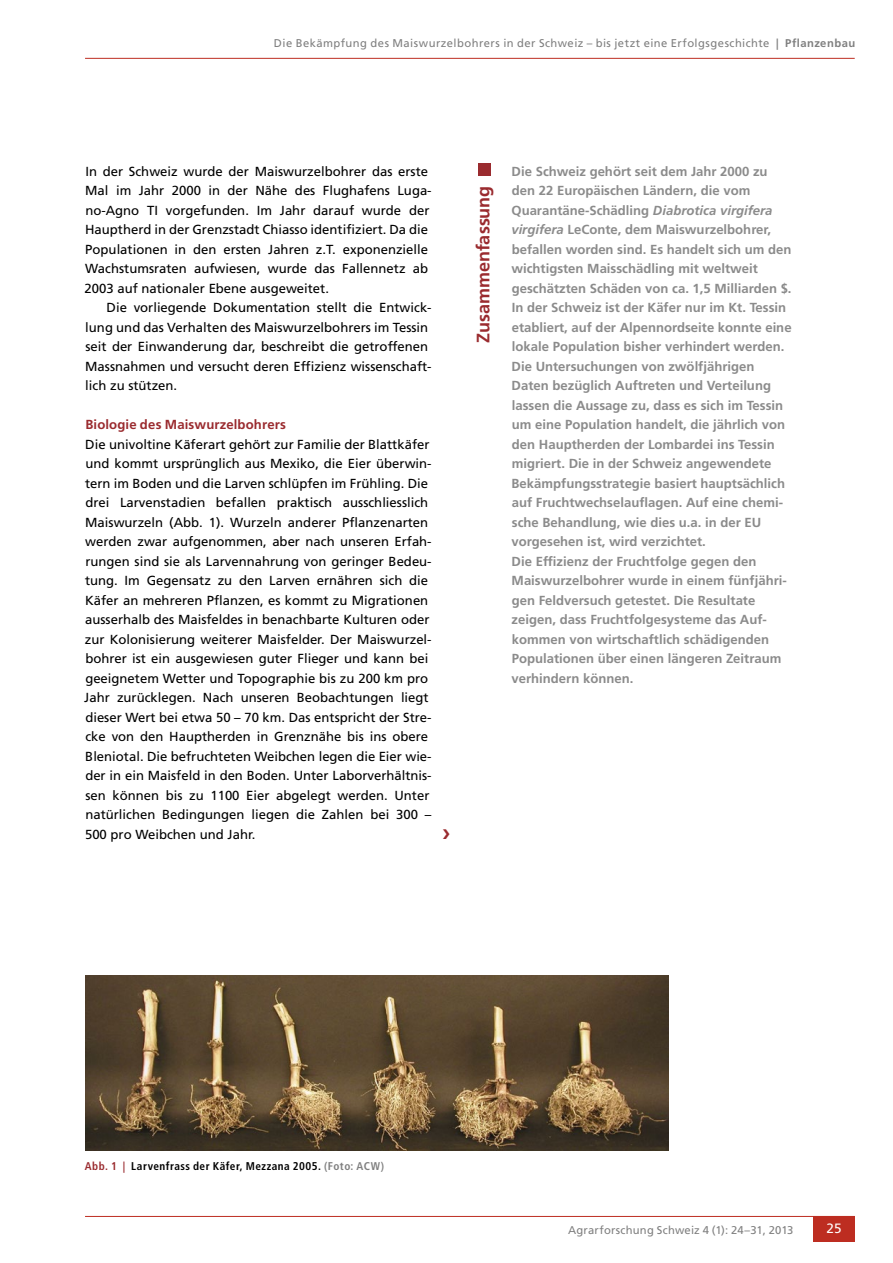
<style>
.page{position:relative;width:893px;height:1263px;background:#fff}
.page>*{position:absolute;margin:0;border:0;box-sizing:border-box;transform-origin:0 0}
.t1{font:700 18px "Frutiger LT Std";color:#9a2b2f}
.t2{font:13.5px "Frutiger LT Std";color:#fff}
.t3{font:13.2px/19.5px "Frutiger LT Std";color:#000}
.t4{font:700 13.2px/19.5px "Frutiger LT Std";color:#8b8b8b}
.t5{font:700 13.2px "Frutiger LT Std";letter-spacing:.01em;color:#9a2b2f}
.t6{font:11.25px "Frutiger LT Std";letter-spacing:.04em;color:#808080}
.t7{font:700 condensed 11.25px "Frutiger LT Std";letter-spacing:.04em;color:#000}
.t8{font:11.25px "Frutiger LT Std";letter-spacing:.015em;color:#808080}
.s1{font-weight:700}
.s2{font-style:italic}
.s3{color:#9a2b2f}
.s4{color:#808080}
</style>
<div class="page">
<hr style="left:85px;top:58px;width:770px;height:1px;background:#bd2d21">
<div style="left:478px;top:163px;width:13px;height:13px;background:#9a2b2f"></div>
<hr style="left:85px;top:1216px;width:770px;height:1px;background:#bd2d21">
<div style="left:813px;top:1216px;width:42px;height:26px;background:#bd2d21"></div>
<img style="left:85px;top:975px;width:584px;height:176px">
<p class="t6" style="left:274px;top:36px;width:583px">Die Bekämpfung des Maiswurzelbohrers in der Schweiz – bis jetzt eine Erfolgsgeschichte <span class="s1">| Pflanzenbau</span></p>
<p class="t3" style="left:85px;top:161px;width:349px">In der Schweiz wurde der Maiswurzelbohrer das erste Mal im Jahr 2000 in der Nähe des Flughafens Luga&shy;no-Agno TI vorgefunden. Im Jahr darauf wurde der Hauptherd in der Grenzstadt Chiasso identifiziert. Da die Populationen in den ersten Jahren z.T. exponenzielle Wachstumsraten aufwiesen, wurde das Fallennetz ab 2003 auf nationaler Ebene ausgeweitet.</p>
<p class="t3" style="left:85px;top:298px;width:348px;text-indent:21px">Die vorliegende Dokumentation stellt die Entwick&shy;lung und das Verhalten des Maiswurzelbohrers im Tessin seit der Einwanderung dar, beschreibt die getroffenen Massnahmen und versucht deren Effizienz wissenschaft&shy;lich zu stützen.</p>
<p class="t5" style="left:85px;top:417px;width:202px">Biologie des Maiswurzelbohrers</p>
<p class="t3" style="left:84px;top:434px;width:349px">Die univoltine Käferart gehört zur Familie der Blattkäfer und kommt ursprünglich aus Mexiko, die Eier überwin&shy;tern im Boden und die Larven schlüpfen im Frühling. Die drei Larvenstadien befallen praktisch ausschliesslich Maiswurzeln (Abb. 1). Wurzeln anderer Pflanzenarten werden zwar aufgenommen, aber nach unseren Erfah&shy;rungen sind sie als Larvennahrung von geringer Bedeu&shy;tung. Im Gegensatz zu den Larven ernähren sich die Käfer an mehreren Pflanzen, es kommt zu Migrationen ausserhalb des Maisfeldes in benachbarte Kulturen oder zur Kolonisierung weiterer Maisfelder. Der Maiswurzel&shy;bohrer ist ein ausgewiesen guter Flieger und kann bei geeignetem Wetter und Topographie bis zu 200 km pro Jahr zurücklegen. Nach unseren Beobachtungen liegt dieser Wert bei etwa 50 – 70 km. Das entspricht der Stre&shy;cke von den Hauptherden in Grenznähe bis ins obere Bleniotal. Die befruchteten Weibchen legen die Eier wie&shy;der in ein Maisfeld in den Boden. Unter Laborverhältnis&shy;sen können bis zu 1100 Eier abgelegt werden. Unter natürlichen Bedingungen liegen die Zahlen bei 300 – 500 pro Weibchen und Jahr.</p>
<h1 class="t1" style="left:472px;top:343px;width:158px;rotate:-90deg">Zusammenfassung</h1>
<p class="t4" style="left:511px;top:161px;width:282px">Die Schweiz gehört seit dem Jahr 2000 zu den 22 Europäischen Ländern, die vom Quarantäne-Schädling <span class="s2">Diabrotica virgifera virgifera</span> LeConte, dem Maiswurzelbohrer, befallen worden sind. Es handelt sich um den wichtigsten Maisschädling mit weltweit geschätzten Schäden von ca. 1,5 Milliarden $.<br>In der Schweiz ist der Käfer nur im Kt. Tessin etabliert, auf der Alpennordseite konnte eine lokale Population bisher verhindert werden.<br>Die Untersuchungen von zwölfjährigen Daten bezüglich Auftreten und Verteilung lassen die Aussage zu, dass es sich im Tessin um eine Population handelt, die jährlich von den Hauptherden der Lombardei ins Tessin migriert. Die in der Schweiz angewendete Bekämpfungsstrategie basiert hauptsächlich auf Fruchtwechselauflagen. Auf eine chemi&shy;sche Behandlung, wie dies u.a. in der EU vorgesehen ist, wird verzichtet.<br>Die Effizienz der Fruchtfolge gegen den Maiswurzelbohrer wurde in einem fünfjähri&shy;gen Feldversuch getestet. Die Resultate zeigen, dass Fruchtfolgesysteme das Auf&shy;kommen von wirtschaftlich schädigenden Populationen über einen längeren Zeitraum verhindern können.</p>
<p class="t7" style="left:85px;top:1159px;width:301px"><span class="s3">Abb. 1 |</span> Larvenfrass der Käfer, Mezzana 2005. <span class="s4">(Foto: ACW)</span></p>
<p class="t8" style="left:568px;top:1223px;width:227px">Agrarforschung Schweiz 4 (1): 24–31, 2013</p>
<p class="t2" style="left:826px;top:1221px;width:17px">25</p>
</div>
